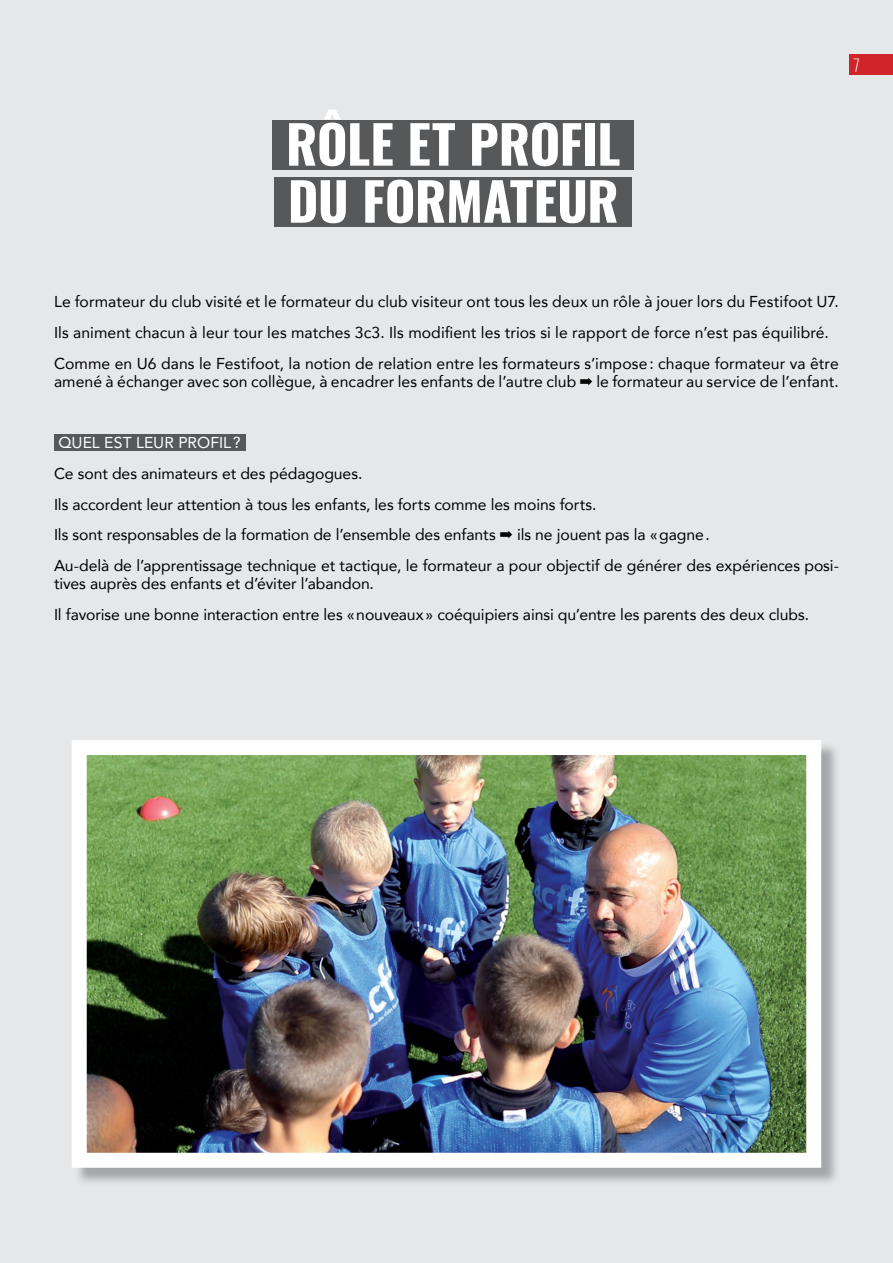
<style>
.page{position:relative;width:893px;height:1263px;background:#e6e7e9}
.page>*{position:absolute;margin:0;border:0;box-sizing:border-box;transform-origin:0 0}
.t1{font:700 52.5px/57px "Oswald";letter-spacing:-.005em;color:#fff}
.t2{font:200 16.5px "Oswald";color:#fff}
.t3{font:15.75px/30.8px "Avenir";color:#000}
.t4{font:15.75px "Avenir";letter-spacing:.005em;color:#fff}
</style>
<div class="page">
<div style="left:850px;top:54px;width:43px;height:21px;background:#d1232a"></div>
<div style="left:54px;top:434px;width:191px;height:16px;background:#57585a"></div>
<img style="left:78px;top:746px;width:758px;height:437px">
<img style="left:72px;top:740px;width:749px;height:428px">
<div style="left:272px;top:120px;width:362px;height:49px;background:#57585a"></div>
<div style="left:274px;top:177px;width:358px;height:49px;background:#57585a"></div>
<h1 class="t1" style="left:286px;top:118px;width:336px">RÔLE ET PROFIL<br>DU FORMaTEUR</h1>
<p class="t2" style="left:852px;top:54px;width:9px">7</p>
<p class="t3" style="left:54px;top:286px;width:786px">Le formateur du club visité et le formateur du club visiteur ont tous les deux un rôle à jouer lors du Festifoot U7.<br>Ils animent chacun à leur tour les matches 3c3. Ils modifient les trios si le rapport de force n’est pas équilibré.<br>Comme en U6 dans le Festifoot, la notion de relation entre les formateurs s’impose : chaque formateur va être</p>
<p class="t3" style="left:54px;top:365px;width:786px">amené à échanger avec son collègue, à encadrer les enfants de l’autre club ➡ le formateur au service de l’enfant.</p>
<p class="t4" style="left:58px;top:430px;width:184px">qUEL EST LEUR PROFIL ?</p>
<p class="t3" style="left:54px;top:458px;width:786px">Ce sont des animateurs et des pédagogues.<br>Ils accordent leur attention à tous les enfants, les forts comme les moins forts.<br>Ils sont responsables de la formation de l’ensemble des enfants ➡ ils ne jouent pas la « gagne .<br>Au-delà de l’apprentissage technique et tactique, le formateur a pour objectif de générer des expériences posi-</p>
<p class="t3" style="left:54px;top:568px;width:757px">tives auprès des enfants et d’éviter l’abandon.<br>Il favorise une bonne interaction entre les « nouveaux » coéquipiers ainsi qu’entre les parents des deux clubs.</p>
</div>
